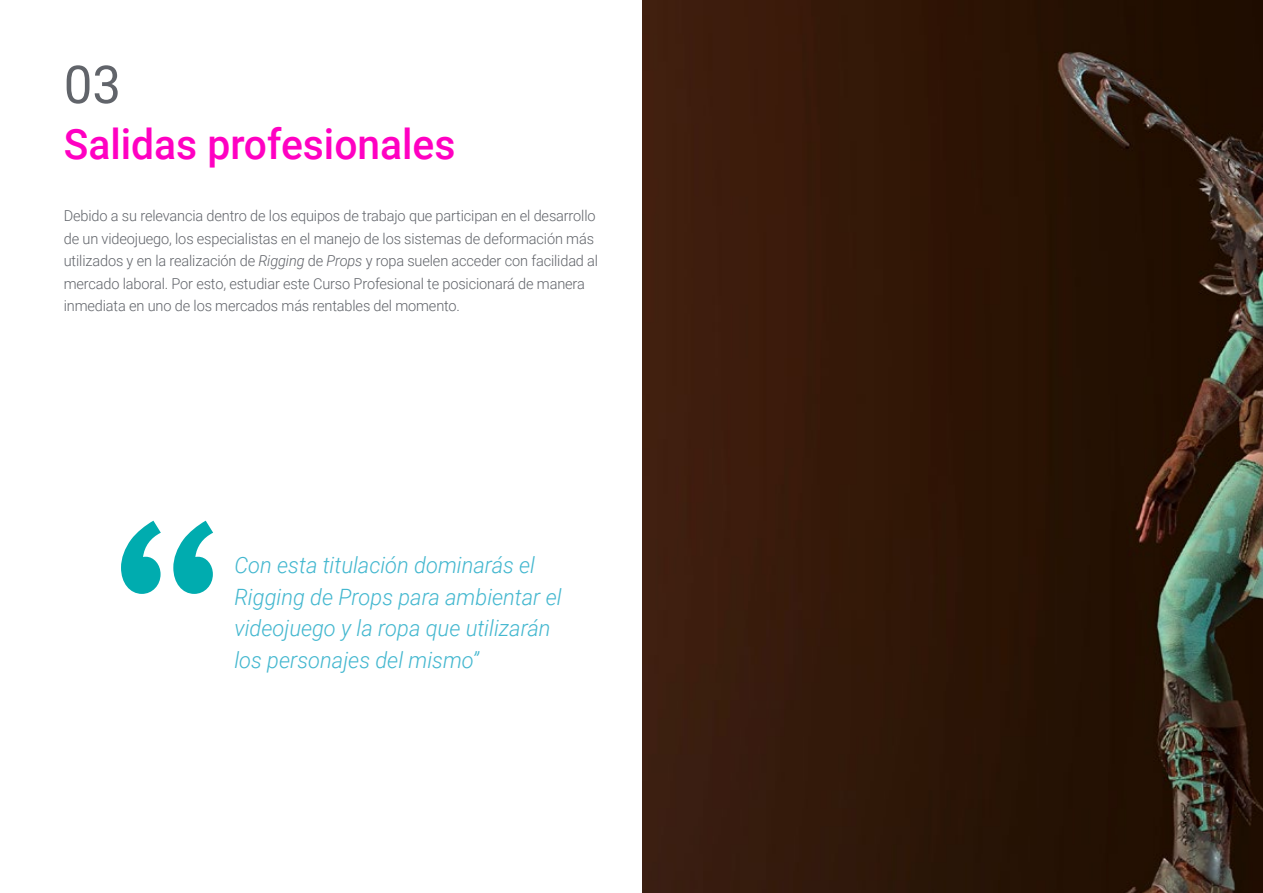
<style>
.page{position:relative;width:1263px;height:893px;background:#fff}
.page>*{position:absolute;margin:0;border:0;box-sizing:border-box;transform-origin:0 0}
.t1{font:52.5px "Roboto";color:#61646a}
.t2{font:500 42px "Roboto";color:#ff00c2}
.t3{font:italic 300 22.5px/31.5px "Roboto";color:#43b7cf}
.t4{font:300 15px/22.5px "Roboto";letter-spacing:-.01em;color:#61646a}
.s1{font-style:italic}
</style>
<div class="page">
<svg style="left:121px;top:521px;width:92px;height:73px"></svg>
<img style="left:642px;top:0;width:621px;height:893px">
<h1 class="t1" style="left:64px;top:48px;width:59px">03</h1>
<h2 class="t2" style="left:64px;top:115px;width:393px">Salidas profesionales</h2>
<p class="t4" style="left:64px;top:204px;width:536px">Debido a su relevancia dentro de los equipos de trabajo que participan en el desarrollo de un videojuego, los especialistas en el manejo de los sistemas de deformación más utilizados y en la realización de <span class="s1">Rigging</span> de <span class="s1">Props</span> y ropa suelen acceder con facilidad al mercado laboral. Por esto, estudiar este Curso Profesional te posicionará de manera inmediata en uno de los mercados más rentables del momento.</p>
<h3 class="t3" style="left:234px;top:548px;width:329px">Con esta titulación dominarás el<br>Rigging de Props para ambientar el videojuego y la ropa que utilizarán los personajes del mismo”</h3>
</div>
